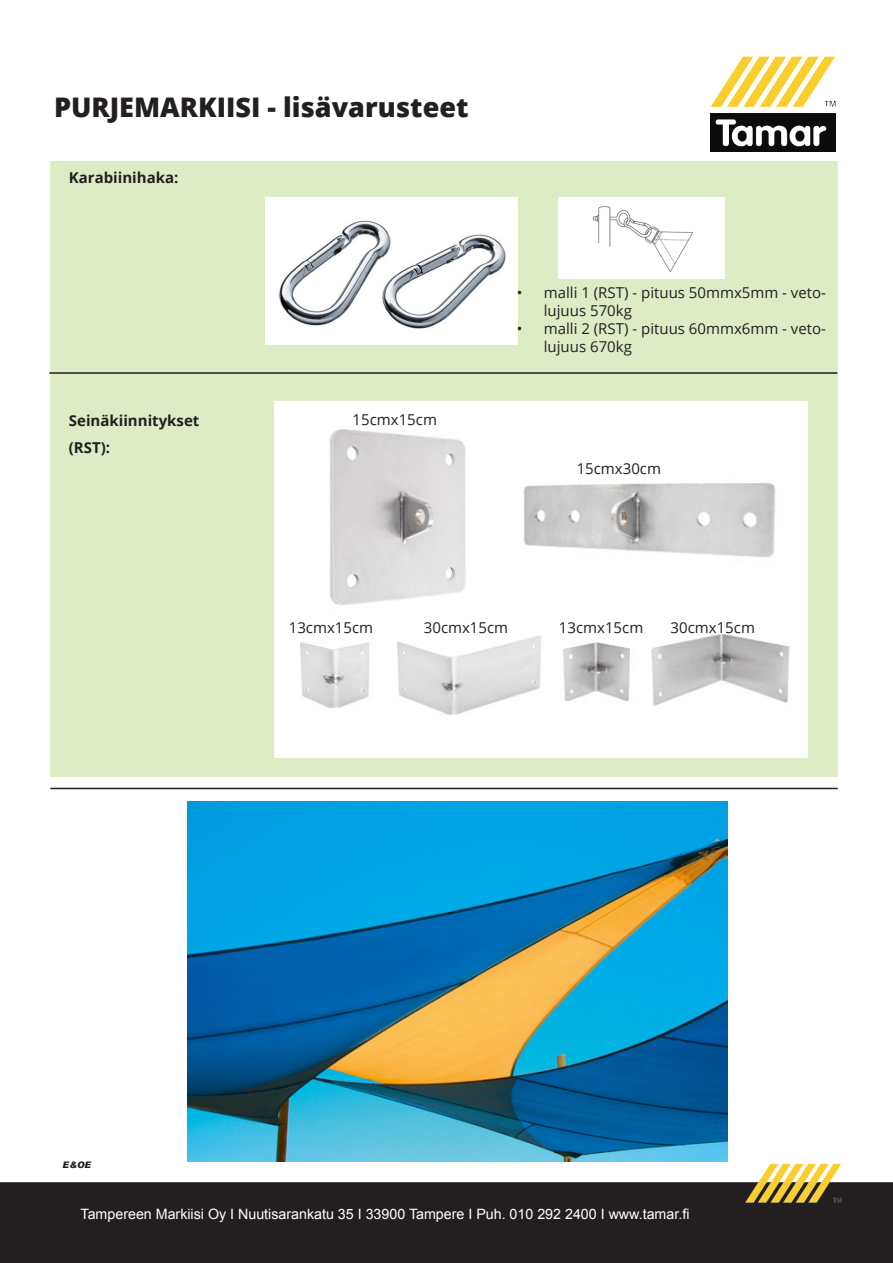
<style>
.page{position:relative;width:893px;height:1263px;background:#fff}
.page>*{position:absolute;margin:0;border:0;box-sizing:border-box;transform-origin:0 0}
.t1{font:800 27px "Open Sans";color:#231f20}
.t2{font:15px/18px "Open Sans";color:#231f20}
.t3{font:700 15px "Open Sans";color:#231f20}
.t4{font:14.25px "Arial";color:#fff}
.t5{font:italic 900 9px "Arial";color:#231f20}
</style>
<div class="page">
<div style="left:50px;top:162px;width:787px;height:615px;background:#deecc5"></div>
<div style="left:1px;top:1183px;width:891px;height:79px;background:#231f20"></div>
<div style="left:0;top:1182px;width:893px;height:81px;border:2px solid #231f20"></div>
<img style="left:746px;top:1163px;width:96px;height:40px">
<img style="left:710px;top:56px;width:126px;height:96px">
<hr style="left:49px;top:372px;width:788px;height:2px;background:#231f20">
<img style="left:275px;top:402px;width:533px;height:355px">
<hr style="left:50px;top:788px;width:788px;height:1px;background:#231f20">
<img style="left:266px;top:197px;width:251px;height:147px">
<img style="left:558px;top:197px;width:167px;height:81px">
<img style="left:188px;top:801px;width:540px;height:360px">
<p class="t1" style="left:54px;top:87px;width:416px">PURJEMARKIISI - lisävarusteet</p>
<p class="t3" style="left:69px;top:167px;width:111px">Karabiinihaka:</p>
<p class="t3" style="left:69px;top:410px;width:132px">Seinäkiinnitykset</p>
<p class="t3" style="left:69px;top:437px;width:43px">(RST):</p>
<p class="t2" style="left:353px;top:410px;width:86px">15cmx15cm</p>
<p class="t2" style="left:544px;top:283px;width:284px;text-indent:-27px">• malli 1 (RST) - pituus 50mmx5mm - veto&shy;lujuus 570kg</p>
<p class="t2" style="left:544px;top:319px;width:284px;text-indent:-27px">• malli 2 (RST) - pituus 60mmx6mm - veto&shy;lujuus 670kg</p>
<p class="t2" style="left:577px;top:459px;width:86px">15cmx30cm</p>
<p class="t2" style="left:289px;top:619px;width:86px">13cmx15cm</p>
<p class="t2" style="left:424px;top:619px;width:86px">30cmx15cm</p>
<p class="t2" style="left:559px;top:619px;width:86px">13cmx15cm</p>
<p class="t2" style="left:671px;top:619px;width:86px">30cmx15cm</p>
<p class="t5" style="left:63px;top:1159px;width:30px">E&amp;OE</p>
<p class="t4" style="left:81px;top:1205px;width:610px">Tampereen Markiisi Oy I Nuutisarankatu 35 I 33900 Tampere I Puh. 010 292 2400 I www.tamar.fi</p>
</div>
